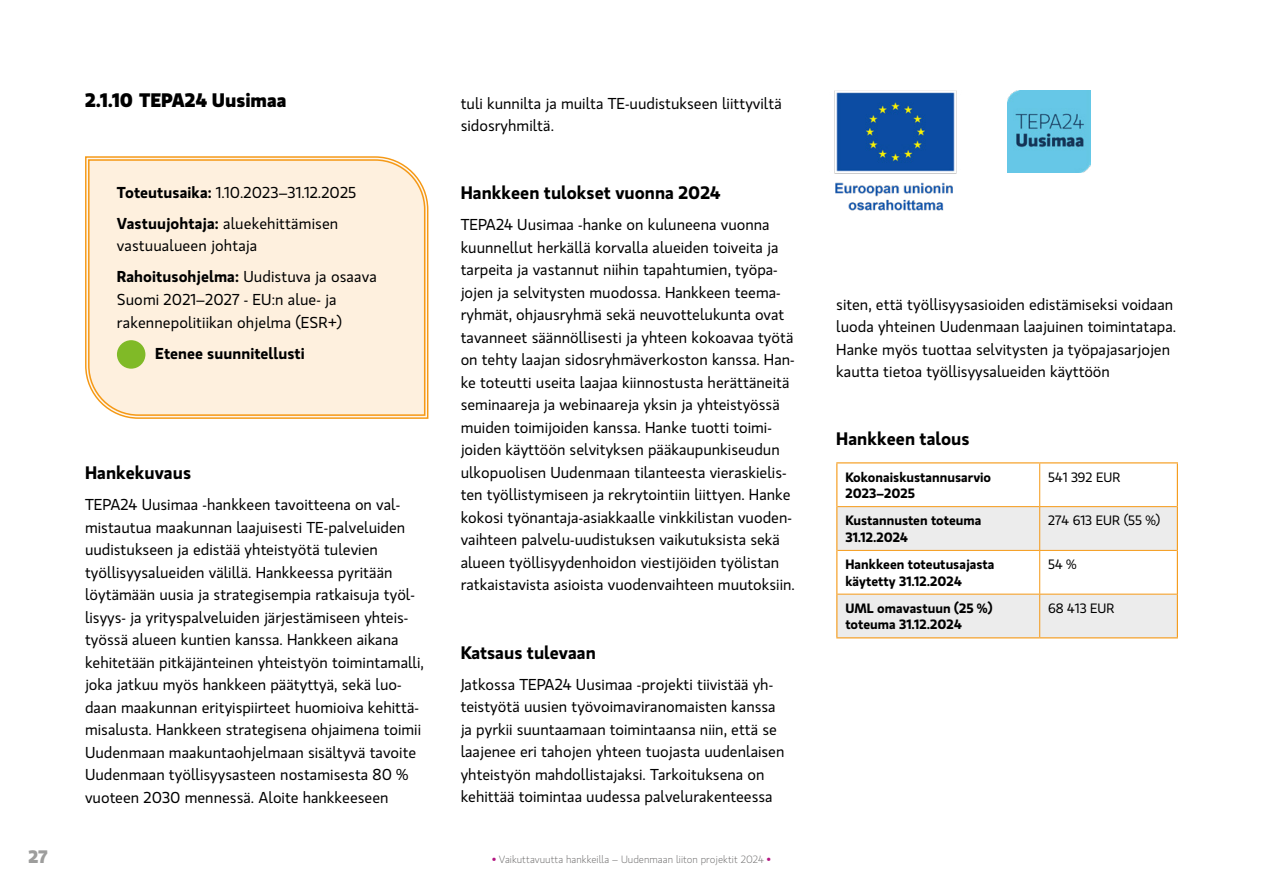
<style>
.page{position:relative;width:1263px;height:893px;background:#fff}
.page>*{position:absolute;margin:0;border:0;box-sizing:border-box;transform-origin:0 0}
.Väliotsikko_H3{font:700 19.5px "Gloriola Std";color:#000}
.laatikon_otsikko{font:600 18px "Gloriola Std";color:#000}
.t1{font:700 18px "Gloriola Std";color:#9d9d9c}
.Leipäteksti{font:15.75px/22.5px "Gloriola Std";color:#000}
.Listaus{font:15.75px/22.5px "Gloriola Std";letter-spacing:.005em;color:#000}
.Listaus-2{font:600 15.75px "Gloriola Std";letter-spacing:.005em;color:#000}
.Taulukko_isompi{font:600 13.5px/16.5px "Gloriola Std";color:#000}
.Taulukko_isompi-2{font:13.5px "Gloriola Std";color:#000}
.t2{font:300 10.5px "Gloriola Std";color:#706f6f}
.s1{font-weight:600}
.s2{color:#b31681}
</style>
<div class="page">
<svg style="left:85px;top:156px;width:344px;height:263px"></svg>
<div style="left:87px;top:159px;width:339px;height:258px;background:#fef0de"></div>
<div style="left:117px;top:340px;width:28px;height:29px;background:#80ba27;border-radius:50%"></div>
<svg style="left:837px;top:507px;width:340px;height:130px"></svg>
<hr style="left:836px;top:462px;width:204px;height:1px;background:#f59916">
<hr style="left:836px;top:463px;width:1px;height:44px;background:#f59916">
<hr style="left:1040px;top:462px;width:138px;height:1px;background:#f59916">
<hr style="left:1177px;top:463px;width:1px;height:44px;background:#f59916">
<hr style="left:836px;top:507px;width:1px;height:43px;background:#f59916">
<hr style="left:1177px;top:507px;width:1px;height:43px;background:#f59916">
<hr style="left:836px;top:550px;width:1px;height:44px;background:#f59916">
<hr style="left:1177px;top:550px;width:1px;height:44px;background:#f59916">
<hr style="left:836px;top:594px;width:1px;height:43px;background:#f59916">
<hr style="left:1177px;top:594px;width:1px;height:43px;background:#f59916">
<hr style="left:836px;top:637px;width:204px;height:1px;background:#f59916">
<hr style="left:1040px;top:637px;width:138px;height:1px;background:#f59916">
<hr style="left:1039px;top:463px;width:1px;height:43px;background:#f59916">
<hr style="left:837px;top:506px;width:203px;height:1px;background:#f59916">
<hr style="left:1040px;top:506px;width:137px;height:1px;background:#f59916">
<hr style="left:1039px;top:507px;width:1px;height:43px;background:#f59916">
<hr style="left:837px;top:550px;width:203px;height:1px;background:#f59916">
<hr style="left:1040px;top:550px;width:137px;height:1px;background:#f59916">
<hr style="left:1039px;top:551px;width:1px;height:43px;background:#f59916">
<hr style="left:837px;top:594px;width:203px;height:1px;background:#f59916">
<hr style="left:1040px;top:594px;width:137px;height:1px;background:#f59916">
<hr style="left:1039px;top:594px;width:1px;height:43px;background:#f59916">
<img style="left:834px;top:90px;width:123px;height:121px">
<img style="left:1008px;top:90px;width:82px;height:82px">
<h3 class="Väliotsikko_H3" style="left:85px;top:86px;width:203px">2.1.10 TEPA24 Uusimaa</h3>
<p class="Listaus" style="left:117px;top:181px;width:241px"><span class="s1">Toteutusaika:</span> 1.10.2023–31.12.2025</p>
<p class="Listaus" style="left:117px;top:212px;width:223px"><span class="s1">Vastuujohtaja:</span> aluekehittämisen vastuualueen johtaja</p>
<p class="Listaus" style="left:117px;top:265px;width:261px"><span class="s1">Rahoitusohjelma:</span> Uudistuva ja osaava<br>Suomi 2021–2027 - EU:n alue- ja rakennepolitiikan ohjelma (ESR+)</p>
<p class="Listaus-2" style="left:155px;top:342px;width:151px">Etenee suunnitellusti</p>
<p class="laatikon_otsikko" style="left:85px;top:460px;width:108px">Hankekuvaus</p>
<p class="Leipäteksti" style="left:85px;top:493px;width:340px">TEPA24 Uusimaa -hankkeen tavoitteena on val&shy;mistautua maakunnan laajuisesti TE-palveluiden uudistukseen ja edistää yhteistyötä tulevien työllisyysalueiden välillä. Hankkeessa pyritään löytämään uusia ja strategisempia ratkaisuja työl&shy;lisyys- ja yrityspalveluiden järjestämiseen yhteis&shy;työssä alueen kuntien kanssa. Hankkeen aikana kehitetään pitkäjänteinen yhteistyön toimintamalli, joka jatkuu myös hankkeen päätyttyä, sekä luo&shy;daan maakunnan erityispiirteet huomioiva kehittä&shy;misalusta. Hankkeen strategisena ohjaimena toimii Uudenmaan maakuntaohjelmaan sisältyvä tavoite Uudenmaan työllisyysasteen nostamisesta 80 % vuoteen 2030 mennessä. Aloite hankkeeseen</p>
<p class="Leipäteksti" style="left:461px;top:92px;width:323px">tuli kunnilta ja muilta TE-uudistukseen liittyviltä sidosryhmiltä.</p>
<p class="laatikon_otsikko" style="left:461px;top:180px;width:261px">Hankkeen tulokset vuonna 2024</p>
<p class="Leipäteksti" style="left:461px;top:213px;width:336px">TEPA24 Uusimaa -hanke on kuluneena vuonna kuunnellut herkällä korvalla alueiden toiveita ja tarpeita ja vastannut niihin tapahtumien, työpa&shy;jojen ja selvitysten muodossa. Hankkeen teema&shy;ryhmät, ohjausryhmä sekä neuvottelukunta ovat tavanneet säännöllisesti ja yhteen kokoavaa työtä on tehty laajan sidosryhmäverkoston kanssa. Han&shy;ke toteutti useita laajaa kiinnostusta herättäneitä seminaareja ja webinaareja yksin ja yhteistyössä muiden toimijoiden kanssa. Hanke tuotti toimi&shy;joiden käyttöön selvityksen pääkaupunkiseudun ulkopuolisen Uudenmaan tilanteesta vieraskielis&shy;ten työllistymiseen ja rekrytointiin liittyen. Hanke kokosi työnantaja-asiakkaalle vinkkilistan vuoden&shy;vaihteen palvelu-uudistuksen vaikutuksista sekä alueen työllisyydenhoidon viestijöiden työlistan ratkaistavista asioista vuodenvaihteen muutoksiin.</p>
<p class="laatikon_otsikko" style="left:461px;top:639px;width:137px">Katsaus tulevaan</p>
<p class="Leipäteksti" style="left:461px;top:673px;width:325px">Jatkossa TEPA24 Uusimaa -projekti tiivistää yh&shy;teistyötä uusien työvoimaviranomaisten kanssa ja pyrkii suuntaamaan toimintaansa niin, että se laajenee eri tahojen yhteen tuojasta uudenlaisen yhteistyön mahdollistajaksi. Tarkoituksena on kehittää toimintaa uudessa palvelurakenteessa</p>
<p class="t1" style="left:28px;top:844px;width:21px">27</p>
<p class="t2" style="left:492px;top:853px;width:280px"><span class="s2">•</span> Vaikuttavuutta hankkeilla – Uudenmaan liiton projektit 2024 <span class="s2">•</span></p>
<p class="Leipäteksti" style="left:836px;top:292px;width:341px">siten, että työllisyysasioiden edistämiseksi voidaan luoda yhteinen Uudenmaan laajuinen toimintatapa.<br>Hanke myös tuottaa selvitysten ja työpajasarjojen kautta tietoa työllisyysalueiden käyttöön</p>
<p class="laatikon_otsikko" style="left:836px;top:426px;width:135px">Hankkeen talous</p>
<p class="Taulukko_isompi" style="left:845px;top:468px;width:147px">Kokonaiskustannusarvio<br>2023–2025</p>
<p class="Taulukko_isompi-2" style="left:1048px;top:468px;width:74px">541 392 EUR</p>
<p class="Taulukko_isompi" style="left:845px;top:512px;width:138px">Kustannusten toteuma<br>31.12.2024</p>
<p class="Taulukko_isompi-2" style="left:1048px;top:511px;width:114px">274 613 EUR (55 %)</p>
<p class="Taulukko_isompi" style="left:845px;top:556px;width:151px">Hankkeen toteutusajasta käytetty 31.12.2024</p>
<p class="Taulukko_isompi-2" style="left:1048px;top:555px;width:30px">54 %</p>
<p class="Taulukko_isompi" style="left:845px;top:599px;width:149px">UML omavastuun (25 %) toteuma 31.12.2024</p>
<p class="Taulukko_isompi-2" style="left:1048px;top:599px;width:68px">68 413 EUR</p>
</div>
